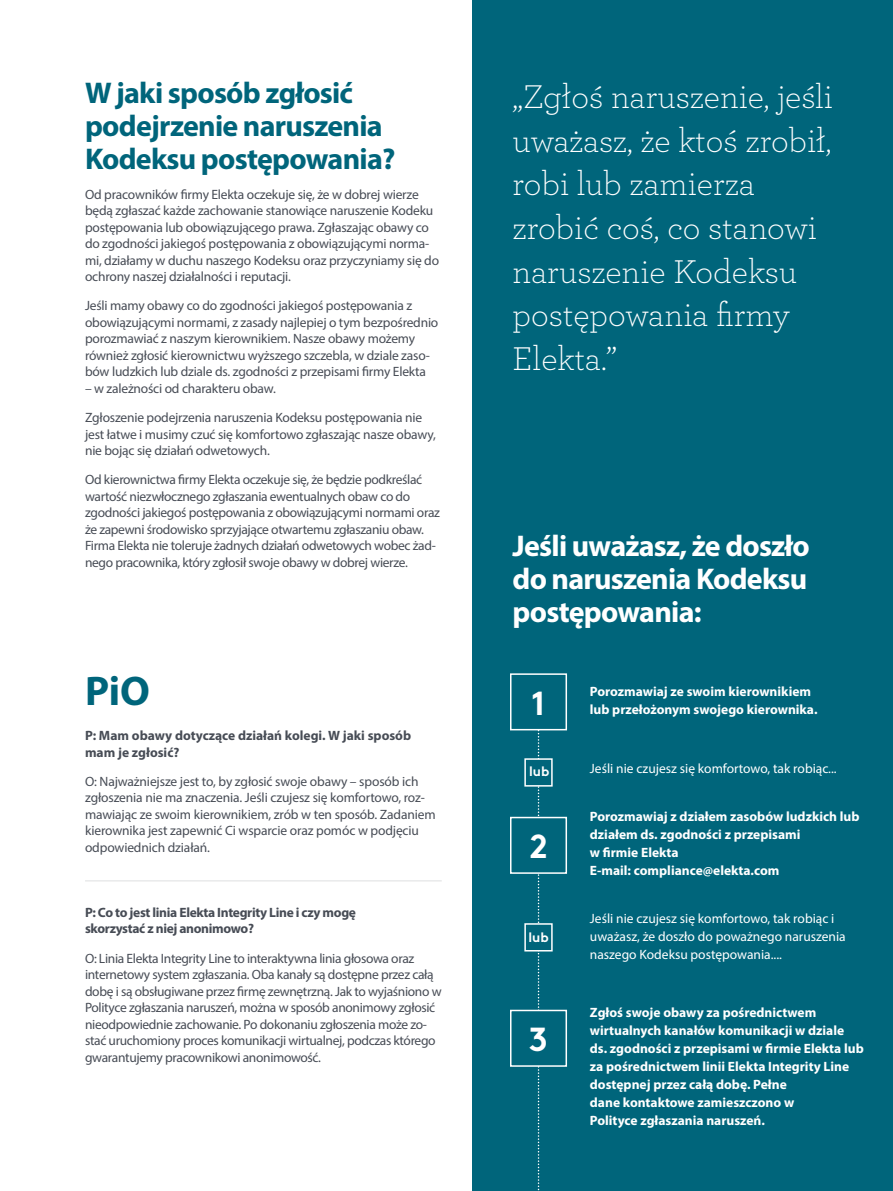
<style>
.page{position:relative;width:893px;height:1191px;background:#fff}
.page>*{position:absolute;margin:0;border:0;box-sizing:border-box;transform-origin:0 0}
.t1{font:700 41.55px "Myriad Pro";color:#00657b}
.t2{font:300 34.5px/43.5px "Archer";color:#fff}
.t3{font:700 33.3px "Brown Std";color:#fff}
.t4{font:700 30px/33px "Myriad Pro";letter-spacing:-.025em;color:#00657b}
.t5{font:700 30px/33px "Myriad Pro";letter-spacing:-.025em;color:#fff;text-align:justify}
.t6{font:13.5px/16.5px "Myriad Pro";letter-spacing:-.015em;color:#474c55}
.t7{font:700 13.5px/18px "Myriad Pro";color:#fff}
.t8{font:13.5px/18px "Myriad Pro";color:#fff}
.t9{font:700 13.5px/16.5px "Myriad Pro";letter-spacing:-.02em;color:#474c55}
.t10{font:700 13.5px/16.5px "Myriad Pro";color:#474c55}
.t11{font:700 13.5px "Brown Std";color:#fff}
</style>
<div class="page">
<div style="left:472px;top:0;width:421px;height:1191px;background:#00657b"></div>
<hr style="left:85px;top:880px;width:357px;height:1px;background:#dedfe0">
<svg style="left:538px;top:730px;width:1px;height:461px"></svg>
<div style="left:510px;top:673px;width:57px;height:57px;background:#00657b;border:2px solid #fff"></div>
<div style="left:510px;top:816px;width:57px;height:58px;background:#00657b;border:2px solid #fff"></div>
<div style="left:510px;top:1009px;width:57px;height:57px;background:#00657b;border:2px solid #fff"></div>
<div style="left:524px;top:758px;width:29px;height:28px;background:#00657b;border:2px solid #fff"></div>
<div style="left:524px;top:923px;width:29px;height:28px;background:#00657b;border:2px solid #fff"></div>
<h3 class="t4" style="left:85px;top:76px;width:312px">W jaki sposób zgłosić podejrzenie naruszenia<br>Kodeksu postępowania?</h3>
<p class="t6" style="left:85px;top:186px;width:356px">Od pracowników firmy Elekta oczekuje się, że w dobrej wierze będą zgłaszać każde zachowanie stanowiące naruszenie Kodeku postępowania lub obowiązującego prawa. Zgłaszając obawy co do zgodności jakiegoś postępowania z obowiązującymi norma&shy;mi, działamy w duchu naszego Kodeksu oraz przyczyniamy się do ochrony naszej działalności i reputacji.</p>
<p class="t6" style="left:85px;top:297px;width:355px">Jeśli mamy obawy co do zgodności jakiegoś postępowania z obowiązującymi normami, z zasady najlepiej o tym bezpośrednio porozmawiać z naszym kierownikiem. Nasze obawy możemy również zgłosić kierownictwu wyższego szczebla, w dziale zaso&shy;bów ludzkich lub dziale ds. zgodności z przepisami firmy Elekta</p>
<p class="t6" style="left:85px;top:373px;width:339px;line-height:29.2px">– w zależności od charakteru obaw.<br>Zgłoszenie podejrzenia naruszenia Kodeksu postępowania nie</p>
<p class="t6" style="left:85px;top:426px;width:352px">jest łatwe i musimy czuć się komfortowo zgłaszając nasze obawy, nie bojąc się działań odwetowych.</p>
<p class="t6" style="left:85px;top:471px;width:356px">Od kierownictwa firmy Elekta oczekuje się, że będzie podkreślać wartość niezwłocznego zgłaszania ewentualnych obaw co do zgodności jakiegoś postępowania z obowiązującymi normami oraz że zapewni środowisko sprzyjające otwartemu zgłaszaniu obaw.<br>Firma Elekta nie toleruje żadnych działań odwetowych wobec żad&shy;nego pracownika, który zgłosił swoje obawy w dobrej wierze.</p>
<h1 class="t1" style="left:85px;top:663px;width:66px">PiO</h1>
<p class="t10" style="left:85px;top:727px;width:328px">P: Mam obawy dotyczące działań kolegi. W jaki sposób mam je zgłosić?</p>
<p class="t6" style="left:85px;top:773px;width:352px">O: Najważniejsze jest to, by zgłosić swoje obawy – sposób ich zgłoszenia nie ma znaczenia. Jeśli czujesz się komfortowo, roz&shy;mawiając ze swoim kierownikiem, zrób w ten sposób. Zadaniem kierownika jest zapewnić Ci wsparcie oraz pomóc w podjęciu odpowiednich działań.</p>
<p class="t9" style="left:85px;top:903px;width:272px">P: Co to jest linia Elekta Integrity Line i czy mogę skorzystać z niej anonimowo?</p>
<p class="t6" style="left:85px;top:949px;width:358px">O: Linia Elekta Integrity Line to interaktywna linia głosowa oraz internetowy system zgłaszania. Oba kanały są dostępne przez całą dobę i są obsługiwane przez firmę zewnętrzną. Jak to wyjaśniono w Polityce zgłaszania naruszeń, można w sposób anonimowy zgłosić nieodpowiednie zachowanie. Po dokonaniu zgłoszenia może zo&shy;stać uruchomiony proces komunikacji wirtualnej, podczas którego gwarantujemy pracownikowi anonimowość.</p>
<h2 class="t2" style="left:513px;top:74px;width:322px">„Zgłoś naruszenie, jeśli uważasz, że ktoś zrobił, robi lub zamierza zrobić coś, co stanowi naruszenie Kodeksu postępowania firmy<br>Elekta.”</h2>
<h3 class="t5" style="left:513px;top:528px;width:299px">Jeśli uważasz, że doszło do naruszenia Kodeksu postępowania:</h3>
<h3 class="t3" style="left:531px;top:682px;width:16px">1</h3>
<p class="t11" style="left:529px;top:763px;width:22px">lub</p>
<h3 class="t3" style="left:529px;top:826px;width:20px">2</h3>
<p class="t11" style="left:528px;top:928px;width:22px">lub</p>
<h3 class="t3" style="left:529px;top:1019px;width:21px">3</h3>
<p class="t7" style="left:590px;top:682px;width:229px">Porozmawiaj ze swoim kierownikiem lub przełożonym swojego kierownika.</p>
<p class="t8" style="left:590px;top:759px;width:248px">Jeśli nie czujesz się komfortowo, tak robiąc...</p>
<p class="t7" style="left:590px;top:807px;width:271px">Porozmawiaj z działem zasobów ludzkich lub działem ds. zgodności z przepisami<br>w firmie Elekta<br>E-mail: compliance@elekta.com</p>
<p class="t8" style="left:590px;top:909px;width:257px">Jeśli nie czujesz się komfortowo, tak robiąc i uważasz, że doszło do poważnego naruszenia naszego Kodeksu postępowania....</p>
<p class="t7" style="left:590px;top:1003px;width:275px">Zgłoś swoje obawy za pośrednictwem wirtualnych kanałów komunikacji w dziale ds. zgodności z przepisami w firmie Elekta lub za pośrednictwem linii Elekta Integrity Line dostępnej przez całą dobę. Pełne<br>dane kontaktowe zamieszczono w<br>Polityce zgłaszania naruszeń.</p>
</div>
